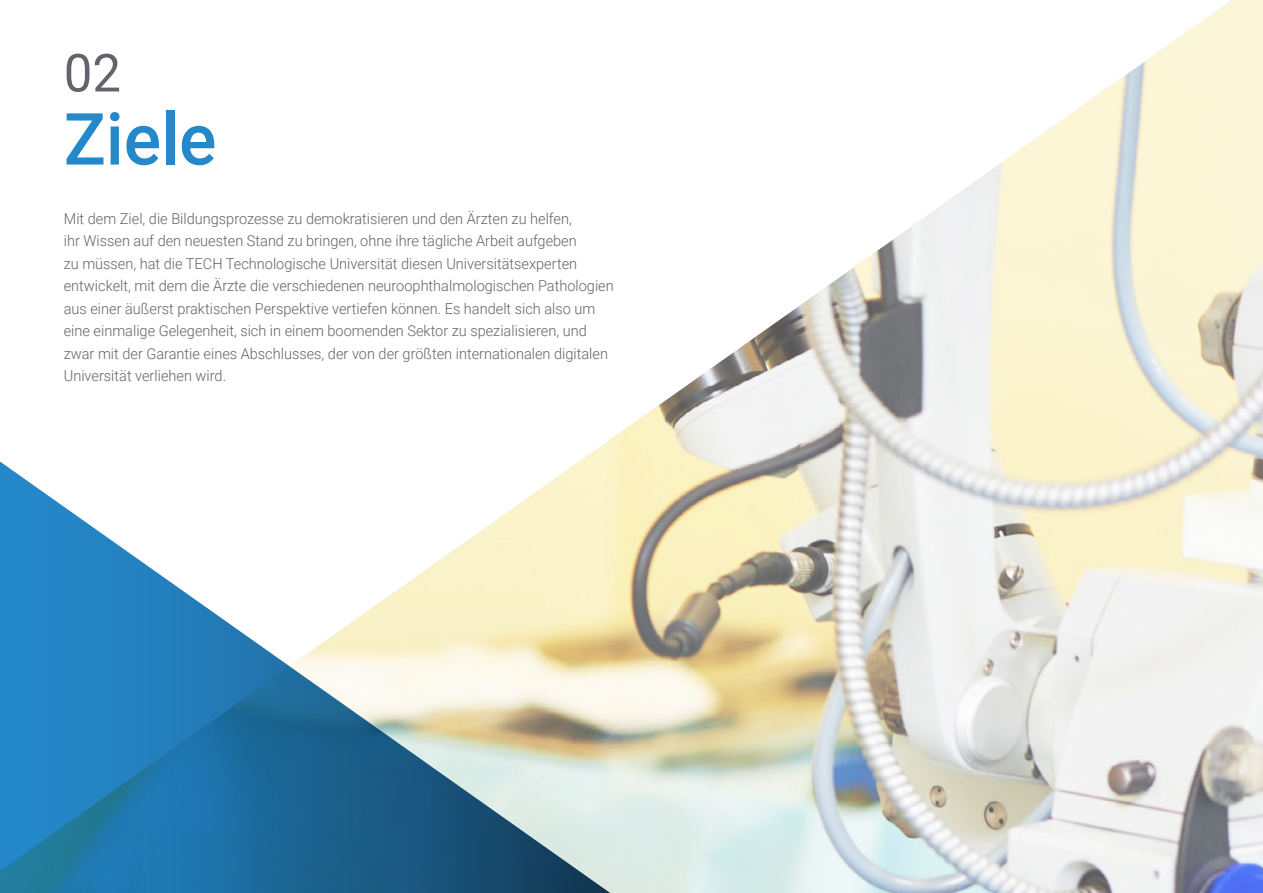
<style>
.page{position:relative;width:1263px;height:893px;background:#fff}
.page>*{position:absolute;margin:0;border:0;box-sizing:border-box;transform-origin:0 0}
.t1{font:500 72px "Roboto";color:#2488c9}
.t2{font:52.5px "Roboto";color:#61646a}
.t3{font:300 15px/22.5px "Roboto";color:#61646a}
</style>
<div class="page">
<img style="left:601px;top:0;width:662px;height:893px">
<svg style="left:0;top:446px;width:640px;height:447px"></svg>
<h2 class="t2" style="left:64px;top:36px;width:59px">02</h2>
<h1 class="t1" style="left:64px;top:89px;width:154px">Ziele</h1>
<p class="t3" style="left:64px;top:207px;width:551px">Mit dem Ziel, die Bildungsprozesse zu demokratisieren und den Ärzten zu helfen,<br>ihr Wissen auf den neuesten Stand zu bringen, ohne ihre tägliche Arbeit aufgeben<br>zu müssen, hat die TECH Technologische Universität diesen Universitätsexperten entwickelt, mit dem die Ärzte die verschiedenen neuroophthalmologischen Pathologien aus einer äußerst praktischen Perspektive vertiefen können. Es handelt sich also um eine einmalige Gelegenheit, sich in einem boomenden Sektor zu spezialisieren, und zwar mit der Garantie eines Abschlusses, der von der größten internationalen digitalen Universität verliehen wird.</p>
</div>
